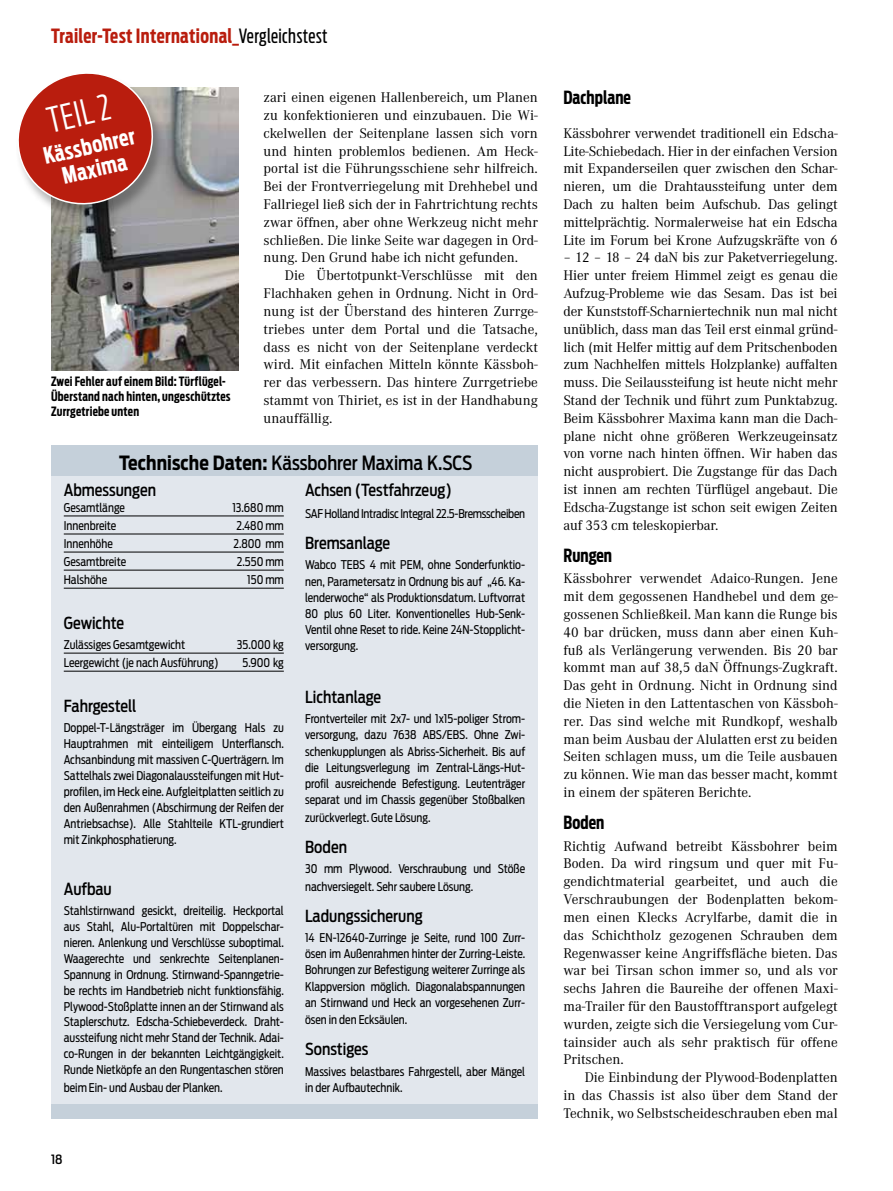
<style>
.page{position:relative;width:893px;height:1191px;background:#fff}
.page>*{position:absolute;margin:0;border:0;box-sizing:border-box;transform-origin:0 0}
.t1{font:300 34.65px "Antenna Extra Cond";color:#fff}
.t2{font:700 22.5px/23.4px "Antenna Extra Cond";color:#fff;text-align:center}
.t3{font:700 19.5px "Antenna Extra Cond";letter-spacing:.02em;color:#b91d0e}
.t4{font:500 19.5px "Antenna Cond";color:#000;scale:.95 1}
.t5{font:700 18px "Antenna Extra Cond";letter-spacing:.005em;color:#000}
.t6{font:500 16.5px "Antenna Cond";color:#000;scale:.95 1}
.t7{font:14.55px/17.9px "Corporate A";color:#000;text-align:justify}
.t8{font:700 12.75px/15px "Antenna Extra Cond";letter-spacing:.02em;color:#000}
.t9{font:500 12.75px "Antenna Cond";color:#000}
.t10{font:12px/15.9px "Antenna Cond";color:#000;text-align:justify;scale:.95 1}
.t11{font:12px "Antenna Cond";letter-spacing:-.02em;color:#000;scale:.95 1}
.s1{font-weight:400;color:#000}
.s2{font-weight:700}
</style>
<div class="page">
<img style="left:51px;top:87px;width:187px;height:283px">
<div style="left:51px;top:470px;width:487px;height:634px;background:#e2e7ed"></div>
<hr style="left:64px;top:515px;width:220px;height:1px;background:#000">
<hr style="left:64px;top:534px;width:220px;height:1px;background:#000">
<hr style="left:64px;top:552px;width:220px;height:1px;background:#000">
<hr style="left:64px;top:570px;width:220px;height:1px;background:#000">
<hr style="left:64px;top:588px;width:220px;height:1px;background:#000">
<hr style="left:64px;top:653px;width:220px;height:1px;background:#000">
<hr style="left:64px;top:671px;width:220px;height:1px;background:#000">
<div style="left:51px;top:445px;width:487px;height:31px;background:#c5d0da"></div>
<div style="left:51px;top:1104px;width:487px;height:14px;background:#c5d0da"></div>
<div style="left:15px;top:73px;width:152px;height:148px;background:#000;opacity:.3"></div>
<svg style="left:15px;top:73px;width:147px;height:140px"></svg>
<h3 class="t3" style="left:51px;top:24px;width:278px">Trailer-Test International_<span class="s1">Vergleichstest</span></h3>
<h1 class="t1" style="left:43px;top:100px;width:65px;rotate:-13deg">Teil 2</h1>
<h2 class="t2" style="left:41px;top:145px;width:95px;rotate:-13deg">Kässbohrer<br>Maxima</h2>
<p class="t8" style="left:51px;top:373px;width:181px">Zwei Fehler auf einem Bild: Türflügel-<br>Überstand nach hinten, ungeschütztes<br>Zurrgetriebe unten</p>
<p class="t7" style="left:264px;top:89px;width:276px">zari einen eigenen Hallenbereich, um Planen zu konfektionieren und einzubauen. Die Wi&shy;ckelwellen der Seitenplane lassen sich vorn und hinten problemlos bedienen. Am Heck&shy;portal ist die Führungsschiene sehr hilfreich.<br>Bei der Frontverriegelung mit Drehhebel und Fallriegel ließ sich der in Fahrtrichtung rechts zwar öffnen, aber ohne Werkzeug nicht mehr schließen. Die linke Seite war dagegen in Ord&shy;nung. Den Grund habe ich nicht gefunden.</p>
<p class="t7" style="left:264px;top:267px;width:276px;text-indent:21px">Die Übertotpunkt-Verschlüsse mit den Flachhaken gehen in Ordnung. Nicht in Ord&shy;nung ist der Überstand des hinteren Zurrge&shy;triebes unter dem Portal und die Tatsache, dass es nicht von der Seitenplane verdeckt wird. Mit einfachen Mitteln könnte Kässboh&shy;rer das verbessern. Das hintere Zurrgetriebe stammt von Thiriet, es ist in der Handhabung unauffällig.</p>
<h3 class="t4" style="left:119px;top:451px;width:373px"><span class="s2">Technische Daten:</span> Kässbohrer Maxima K.SCS</h3>
<p class="t6" style="left:64px;top:480px;width:99px">Abmessungen</p>
<p class="t10" style="left:64px;top:499px;width:66px">Gesamtlänge</p>
<p class="t10" style="left:232px;top:499px;width:56px">13.680 mm</p>
<p class="t10" style="left:64px;top:518px;width:57px">Innenbreite</p>
<p class="t10" style="left:236px;top:518px;width:51px">2.480 mm</p>
<p class="t10" style="left:64px;top:536px;width:53px">Innenhöhe</p>
<p class="t10" style="left:234px;top:536px;width:54px">2.800 mm</p>
<p class="t10" style="left:64px;top:554px;width:67px">Gesamtbreite</p>
<p class="t10" style="left:237px;top:554px;width:51px">2.550 mm</p>
<p class="t10" style="left:64px;top:572px;width:47px">Halshöhe</p>
<p class="t10" style="left:247px;top:572px;width:40px">150 mm</p>
<p class="t6" style="left:64px;top:613px;width:65px">Gewichte</p>
<p class="t10" style="left:64px;top:637px;width:129px">Zulässiges Gesamtgewicht</p>
<p class="t10" style="left:237px;top:637px;width:51px">35.000 kg</p>
<p class="t10" style="left:64px;top:655px;width:165px">Leergewicht (je nach Ausführung)</p>
<p class="t10" style="left:243px;top:655px;width:45px">5.900 kg</p>
<p class="t6" style="left:64px;top:696px;width:78px">Fahrgestell</p>
<p class="t10" style="left:64px;top:720px;width:233px">Doppel-T-Längsträger im Übergang Hals zu Hauptrahmen mit einteiligem Unterflansch.<br>Achsanbindung mit massiven C-Querträgern. Im Sattelhals zwei Diagonalaussteifungen mit Hut&shy;profilen, im Heck eine. Aufgleitplatten seitlich zu den Außenrahmen (Abschirmung der Reifen der Antriebsachse). Alle Stahlteile KTL-grundiert mit Zinkphosphatierung.</p>
<p class="t6" style="left:64px;top:879px;width:52px">Aufbau</p>
<p class="t10" style="left:64px;top:902px;width:233px">Stahlstirnwand gesickt, dreiteilig. Heckportal aus Stahl, Alu-Portaltüren mit Doppelschar&shy;nieren. Anlenkung und Verschlüsse suboptimal.<br>Waagerechte und senkrechte Seitenplanen-Spannung in Ordnung. Stirnwand-Spanngetrie&shy;be rechts im Handbetrieb nicht funktionsfähig.<br>Plywood-Stoßplatte innen an der Stirnwand als Staplerschutz. Edscha-Schiebeverdeck. Draht&shy;aussteifung nicht mehr Stand der Technik. Adai&shy;co-Rungen in der bekannten Leichtgängigkeit.<br>Runde Nietköpfe an den Rungentaschen stören</p>
<p class="t10" style="left:64px;top:1079px;width:169px">beim Ein- und Ausbau der Planken.</p>
<p class="t6" style="left:305px;top:480px;width:156px">Achsen (Testfahrzeug)</p>
<p class="t11" style="left:305px;top:506px;width:233px">SAF Holland Intradisc Integral 22.5-Bremsscheiben</p>
<p class="t6" style="left:305px;top:533px;width:91px">Bremsanlage</p>
<p class="t10" style="left:305px;top:557px;width:233px">Wabco TEBS 4 mit PEM, ohne Sonderfunktio&shy;nen, Parametersatz in Ordnung bis auf „46. Ka&shy;lenderwoche“ als Produktionsdatum. Luftvorrat 80 plus 60 Liter. Konventionelles Hub-Senk-Ventil ohne Reset to ride. Keine 24N-Stopplicht&shy;versorgung.</p>
<p class="t6" style="left:305px;top:687px;width:82px">Lichtanlage</p>
<p class="t10" style="left:305px;top:711px;width:233px">Frontverteiler mit 2x7- und 1x15-poliger Strom&shy;versorgung, dazu 7638 ABS/EBS. Ohne Zwi&shy;schenkupplungen als Abriss-Sicherheit. Bis auf die Leitungsverlegung im Zentral-Längs-Hut&shy;profil ausreichende Befestigung. Leutenträger separat und im Chassis gegenüber Stoßbalken</p>
<p class="t10" style="left:305px;top:809px;width:134px">zurückverlegt. Gute Lösung.</p>
<p class="t6" style="left:305px;top:837px;width:46px">Boden</p>
<p class="t10" style="left:305px;top:859px;width:233px;line-height:17.9px">30 mm Plywood. Verschraubung und Stöße nachversiegelt. Sehr saubere Lösung.</p>
<p class="t6" style="left:305px;top:906px;width:125px">Ladungssicherung</p>
<p class="t10" style="left:305px;top:930px;width:233px">14 EN-12640-Zurringe je Seite, rund 100 Zurr&shy;ösen im Außenrahmen hinter der Zurring-Leiste.<br>Bohrungen zur Befestigung weiterer Zurringe als Klappversion möglich. Diagonalabspannungen an Stirnwand und Heck an vorgesehenen Zurr-</p>
<p class="t10" style="left:305px;top:1012px;width:109px">ösen in den Ecksäulen.</p>
<p class="t6" style="left:305px;top:1039px;width:68px">Sonstiges</p>
<p class="t10" style="left:305px;top:1063px;width:233px">Massives belastbares Fahrgestell, aber Mängel in der Aufbautechnik.</p>
<p class="t9" style="left:51px;top:1151px;width:13px">18</p>
<p class="t5" style="left:563px;top:86px;width:69px">Dachplane</p>
<p class="t7" style="left:563px;top:124px;width:276px">Kässbohrer verwendet traditionell ein Edscha-Lite-Schiebedach. Hier in der einfachen Version mit Expanderseilen quer zwischen den Schar&shy;nieren, um die Drahtaussteifung unter dem Dach zu halten beim Aufschub. Das gelingt mittelprächtig. Normalerweise hat ein Edscha Lite im Forum bei Krone Aufzugskräfte von 6</p>
<p class="t7" style="left:563px;top:249px;width:276px">– 12 – 18 – 24 daN bis zur Paketverriegelung.<br>Hier unter freiem Himmel zeigt es genau die Aufzug-Probleme wie das Sesam. Das ist bei der Kunststoff-Scharniertechnik nun mal nicht unüblich, dass man das Teil erst einmal gründ&shy;lich (mit Helfer mittig auf dem Pritschenboden zum Nachhelfen mittels Holzplanke) auffalten muss. Die Seilaussteifung ist heute nicht mehr Stand der Technik und führt zum Punktabzug.<br>Beim Kässbohrer Maxima kann man die Dach&shy;plane nicht ohne größeren Werkzeugeinsatz von vorne nach hinten öffnen. Wir haben das nicht ausprobiert. Die Zugstange für das Dach ist innen am rechten Türflügel angebaut. Die Edscha-Zugstange ist schon seit ewigen Zeiten auf 353 cm teleskopierbar.</p>
<p class="t5" style="left:563px;top:545px;width:50px">Rungen</p>
<p class="t7" style="left:563px;top:570px;width:276px">Kässbohrer verwendet Adaico-Rungen. Jene mit dem gegossenen Handhebel und dem ge&shy;gossenen Schließkeil. Man kann die Runge bis 40 bar drücken, muss dann aber einen Kuh&shy;fuß als Verlängerung verwenden. Bis 20 bar kommt man auf 38,5 daN Öffnungs-Zugkraft.<br>Das geht in Ordnung. Nicht in Ordnung sind die Nieten in den Lattentaschen von Kässboh&shy;rer. Das sind welche mit Rundkopf, weshalb man beim Ausbau der Alulatten erst zu beiden Seiten schlagen muss, um die Teile ausbauen zu können. Wie man das besser macht, kommt in einem der späteren Berichte.</p>
<p class="t5" style="left:563px;top:812px;width:42px">Boden</p>
<p class="t7" style="left:563px;top:837px;width:276px">Richtig Aufwand betreibt Kässbohrer beim Boden. Da wird ringsum und quer mit Fu&shy;gendichtmaterial gearbeitet, und auch die Verschraubungen der Bodenplatten bekom&shy;men einen Klecks Acrylfarbe, damit die in das Schichtholz gezogenen Schrauben dem Regenwasser keine Angriffsfläche bieten. Das war bei Tirsan schon immer so, und als vor sechs Jahren die Baureihe der offenen Maxi&shy;ma-Trailer für den Baustofftransport aufgelegt wurden, zeigte sich die Versiegelung vom Cur&shy;tainsider auch als sehr praktisch für offene Pritschen.</p>
<p class="t7" style="left:563px;top:1068px;width:276px;text-indent:21px">Die Einbindung der Plywood-Bodenplatten in das Chassis ist also über dem Stand der Technik, wo Selbstscheideschrauben eben mal</p>
</div>
